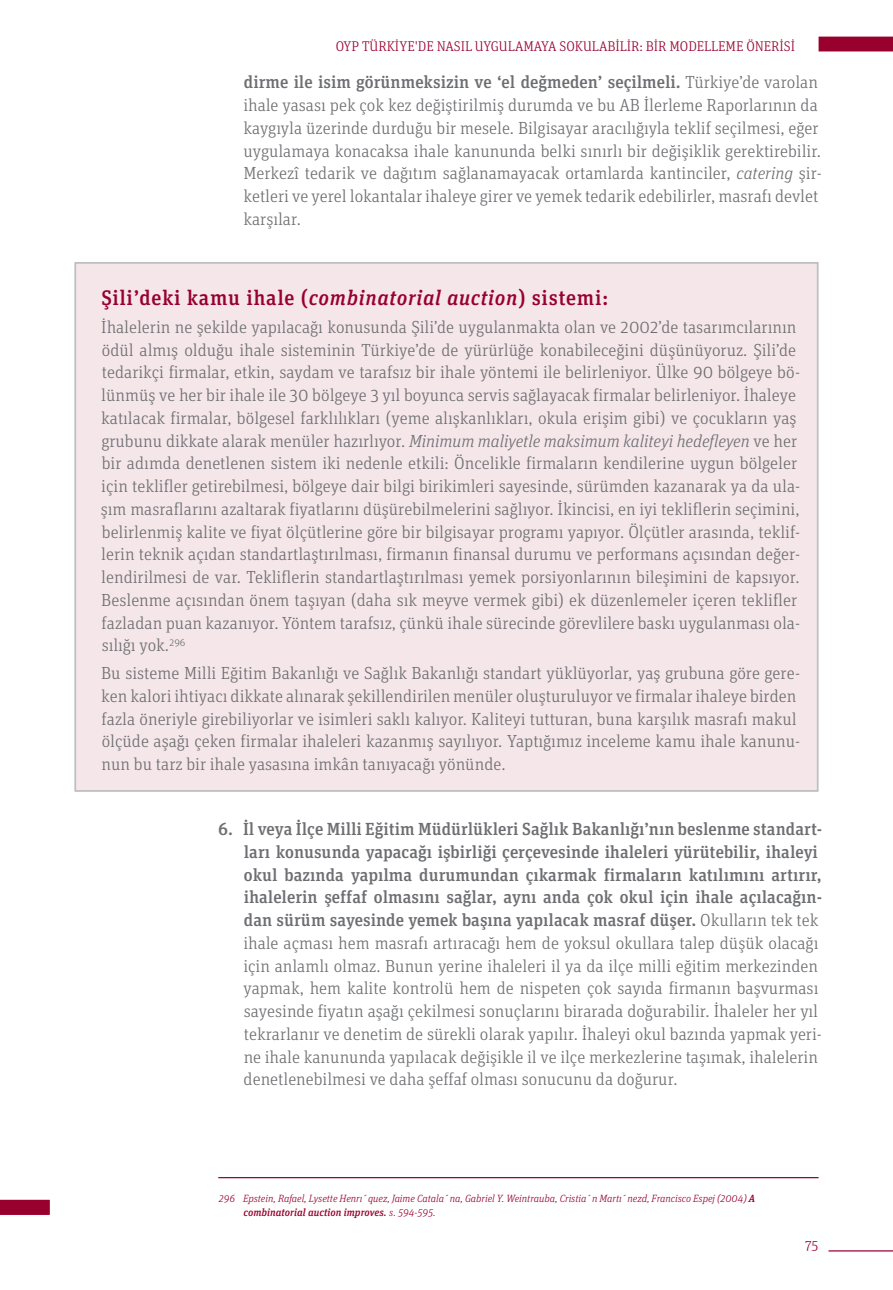
<style>
.page{position:relative;width:893px;height:1290px;background:#fff}
.page>*{position:absolute;margin:0;border:0;box-sizing:border-box;transform-origin:0 0}
.t1{font:500 21px "Unit Slab Pro";letter-spacing:.03em;color:#98002e}
.t2{font:300 17.5px/22.8px "Unit Slab Pro";color:#6d6e71}
.t3{font:300 14px "Unit Slab Pro";color:#98002e}
.t4{font:italic 300 10.5px/14px "Unit Slab Pro";color:#98002e}
.s1{font-weight:500}
.s2{font-style:italic}
</style>
<div class="page">
<div style="left:819px;top:37px;width:74px;height:14px;background:#98002e"></div>
<div style="left:0;top:1200px;width:50px;height:15px;background:#98002e"></div>
<hr style="left:828px;top:1250px;width:65px;height:1px;background:#98002e">
<hr style="left:218px;top:1177px;width:601px;height:1px;background:#98002e">
<div style="left:75px;top:263px;width:743px;height:528px;background:#f5e6ea"></div>
<p class="t3" style="left:336px;top:38px;width:461px">OYP TÜRKİYE'DE NASIL UYGULAMAYA SOKULABİLİR: BİR MODELLEME ÖNERİSİ</p>
<p class="t2" style="left:243px;top:70px;width:580px"><span class="s1">dirme ile isim görünmeksizin ve ‘el değmeden’ seçilmeli.</span> Türkiye’de varolan ihale yasası pek çok kez değiştirilmiş durumda ve bu AB İlerleme Raporlarının da kaygıyla üzerinde durduğu bir mesele. Bilgisayar aracılığıyla teklif seçilmesi, eğer uygulamaya konacaksa ihale kanununda belki sınırlı bir değişiklik gerektirebilir.<br>Merkezî tedarik ve dağıtım sağlanamayacak ortamlarda kantinciler, <span class="s2">catering</span> şir&shy;ketleri ve yerel lokantalar ihaleye girer ve yemek tedarik edebilirler, masrafı devlet karşılar.</p>
<p class="t1" style="left:101px;top:283px;width:509px">Şili’deki kamu ihale (<span class="s2">combinatorial auction</span>) sistemi:</p>
<p class="t2" style="left:101px;top:315px;width:701px">İhalelerin ne şekilde yapılacağı konusunda Şili’de uygulanmakta olan ve 2002’de tasarımcılarının ödül almış olduğu ihale sisteminin Türkiye’de de yürürlüğe konabileceğini düşünüyoruz. Şili’de tedarikçi firmalar, etkin, saydam ve tarafsız bir ihale yöntemi ile belirleniyor. Ülke 90 bölgeye bö&shy;lünmüş ve her bir ihale ile 30 bölgeye 3 yıl boyunca servis sağlayacak firmalar belirleniyor. İhaleye katılacak firmalar, bölgesel farklılıkları (yeme alışkanlıkları, okula erişim gibi) ve çocukların yaş grubunu dikkate alarak menüler hazırlıyor. <span class="s2">Minimum maliyetle maksimum kaliteyi hedefleyen</span> ve her bir adımda denetlenen sistem iki nedenle etkili: Öncelikle firmaların kendilerine uygun bölgeler için teklifler getirebilmesi, bölgeye dair bilgi birikimleri sayesinde, sürümden kazanarak ya da ula&shy;şım masraflarını azaltarak fiyatlarını düşürebilmelerini sağlıyor. İkincisi, en iyi tekliflerin seçimini, belirlenmiş kalite ve fiyat ölçütlerine göre bir bilgisayar programı yapıyor. Ölçütler arasında, teklif&shy;lerin teknik açıdan standartlaştırılması, firmanın finansal durumu ve performans açısından değer&shy;lendirilmesi de var. Tekliflerin standartlaştırılması yemek porsiyonlarının bileşimini de kapsıyor.<br>Beslenme açısından önem taşıyan (daha sık meyve vermek gibi) ek düzenlemeler içeren teklifler fazladan puan kazanıyor. Yöntem tarafsız, çünkü ihale sürecinde görevlilere baskı uygulanması ola&shy;sılığı yok.<sup>296</sup></p>
<p class="t2" style="left:101px;top:661px;width:701px">Bu sisteme Milli Eğitim Bakanlığı ve Sağlık Bakanlığı standart yüklüyorlar, yaş grubuna göre gere&shy;ken kalori ihtiyacı dikkate alınarak şekillendirilen menüler oluşturuluyor ve firmalar ihaleye birden fazla öneriyle girebiliyorlar ve isimleri saklı kalıyor. Kaliteyi tutturan, buna karşılık masrafı makul ölçüde aşağı çeken firmalar ihaleleri kazanmış sayılıyor. Yaptığımız inceleme kamu ihale kanunu&shy;nun bu tarz bir ihale yasasına imkân tanıyacağı yönünde.</p>
<p class="t2" style="left:243px;top:817px;width:580px;text-indent:-25px"><span class="s1">6. İl veya İlçe Milli Eğitim Müdürlükleri Sağlık Bakanlığı’nın beslenme standart&shy;ları konusunda yapacağı işbirliği çerçevesinde ihaleleri yürütebilir, ihaleyi okul bazında yapılma durumundan çıkarmak firmaların katılımını artırır, ihalelerin şeffaf olmasını sağlar, aynı anda çok okul için ihale açılacağın&shy;dan sürüm sayesinde yemek başına yapılacak masraf düşer.</span> Okulların tek tek ihale açması hem masrafı artıracağı hem de yoksul okullara talep düşük olacağı için anlamlı olmaz. Bunun yerine ihaleleri il ya da ilçe milli eğitim merkezinden yapmak, hem kalite kontrolü hem de nispeten çok sayıda firmanın başvurması sayesinde fiyatın aşağı çekilmesi sonuçlarını birarada doğurabilir. İhaleler her yıl tekrarlanır ve denetim de sürekli olarak yapılır. İhaleyi okul bazında yapmak yeri&shy;ne ihale kanununda yapılacak değişikle il ve ilçe merkezlerine taşımak, ihalelerin denetlenebilmesi ve daha şeffaf olması sonucunu da doğurur.</p>
<p class="t4" style="left:244px;top:1190px;width:513px;text-indent:-25px">296 Epstein, Rafael, Lysette Henrı´quez, Jaime Catala´na, Gabriel Y. Weintrauba, Cristia´n Martı´nezd, Francisco Espej (2004) <span class="s1">A combinatorial auction improves.</span> s. 594-595.</p>
<p class="t3" style="left:805px;top:1236px;width:15px">75</p>
</div>
